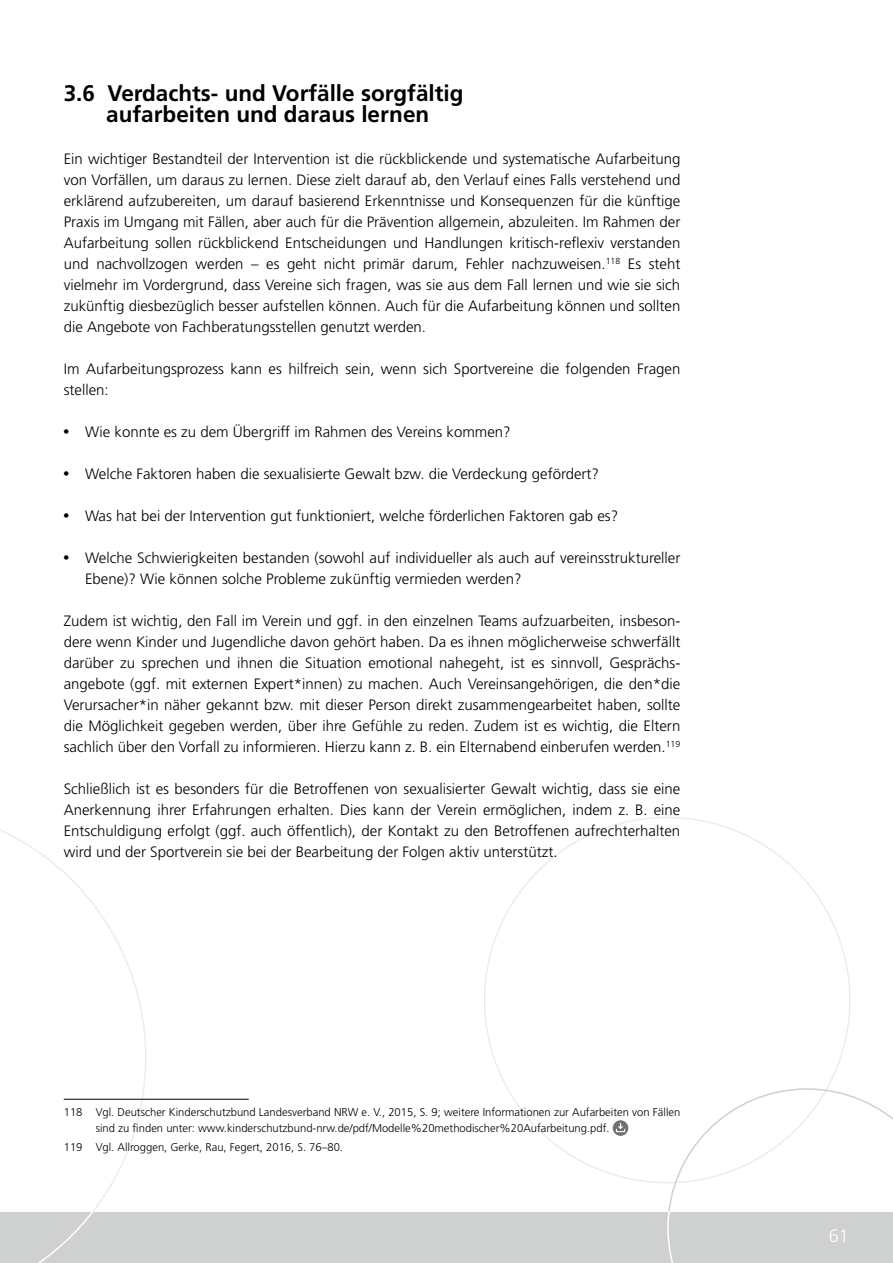
<style>
.page{position:relative;width:893px;height:1263px;background:#fff}
.page>*{position:absolute;margin:0;border:0;box-sizing:border-box;transform-origin:0 0}
.t1{font:700 22.5px/21px "Frutiger";color:#000;text-align:center}
.t2{font:300 18px "Frutiger";color:#fff}
.t3{font:300 15px/21px "Frutiger";color:#000;text-align:justify}
.t4{font:300 11.25px/16.5px "Frutiger";color:#000}
.s1{font-family:"Blur";font-weight:500}
</style>
<div class="page">
<svg style="left:0;top:829px;width:146px;height:382px"></svg>
<div style="left:0;top:1212px;width:893px;height:51px;background:#cfd0d0"></div>
<svg style="left:38px;top:1212px;width:55px;height:51px"></svg>
<svg style="left:667px;top:1088px;width:226px;height:175px"></svg>
<hr style="left:64px;top:1099px;width:185px;height:1px;background:#000">
<svg style="left:613px;top:1120px;width:15px;height:16px"></svg>
<svg style="left:616px;top:1123px;width:9px;height:9px"></svg>
<h1 class="t1" style="left:64px;top:82px;width:401px">3.6 Verdachts- und Vorfälle sorgfältig aufarbeiten und daraus lernen</h1>
<p class="t3" style="left:64px;top:148px;width:618px">Ein wichtiger Bestandteil der Intervention ist die rückblickende und systematische Aufarbeitung von Vorfällen, um daraus zu lernen. Diese zielt darauf ab, den Verlauf eines Falls verstehend und erklärend aufzubereiten, um darauf basierend Erkenntnisse und Konsequenzen für die künftige Praxis im Umgang mit Fällen, aber auch für die Prävention allgemein, abzuleiten. Im Rahmen der Aufarbeitung sollen rückblickend Entscheidungen und Handlungen kritisch-reflexiv verstanden und nachvollzogen werden – es geht nicht primär darum, Fehler nachzuweisen.<sup>118</sup> Es steht vielmehr im Vordergrund, dass Vereine sich fragen, was sie aus dem Fall lernen und wie sie sich zukünftig diesbezüglich besser aufstellen können. Auch für die Aufarbeitung können und sollten die Angebote von Fachberatungsstellen genutzt werden.</p>
<p class="t3" style="left:64px;top:358px;width:618px">Im Aufarbeitungsprozess kann es hilfreich sein, wenn sich Sportvereine die folgenden Fragen stellen:</p>
<p class="t3" style="left:64px;top:421px;width:448px"><span class="s1">•</span> Wie konnte es zu dem Übergriff im Rahmen des Vereins kommen?</p>
<p class="t3" style="left:64px;top:463px;width:537px"><span class="s1">•</span> Welche Faktoren haben die sexualisierte Gewalt bzw. die Verdeckung gefördert?</p>
<p class="t3" style="left:64px;top:505px;width:556px"><span class="s1">•</span> Was hat bei der Intervention gut funktioniert, welche förderlichen Faktoren gab es?</p>
<p class="t3" style="left:85px;top:547px;width:597px;text-indent:-21px"><span class="s1">•</span> Welche Schwierigkeiten bestanden (sowohl auf individueller als auch auf vereinsstruktureller<br>Ebene)? Wie können solche Probleme zukünftig vermieden werden?</p>
<p class="t3" style="left:64px;top:610px;width:618px">Zudem ist wichtig, den Fall im Verein und ggf. in den einzelnen Teams aufzuarbeiten, insbeson&shy;dere wenn Kinder und Jugendliche davon gehört haben. Da es ihnen möglicherweise schwerfällt darüber zu sprechen und ihnen die Situation emotional nahegeht, ist es sinnvoll, Gesprächs&shy;angebote (ggf. mit externen Expert*innen) zu machen. Auch Vereinsangehörigen, die den*die Verursacher*in näher gekannt bzw. mit dieser Person direkt zusammengearbeitet haben, sollte die Möglichkeit gegeben werden, über ihre Gefühle zu reden. Zudem ist es wichtig, die Eltern sachlich über den Vorfall zu informieren. Hierzu kann z. B. ein Elternabend einberufen werden.<sup>119</sup></p>
<p class="t3" style="left:64px;top:778px;width:618px">Schließlich ist es besonders für die Betroffenen von sexualisierter Gewalt wichtig, dass sie eine Anerkennung ihrer Erfahrungen erhalten. Dies kann der Verein ermöglichen, indem z. B. eine Entschuldigung erfolgt (ggf. auch öffentlich), der Kontakt zu den Betroffenen aufrechterhalten wird und der Sportverein sie bei der Bearbeitung der Folgen aktiv unterstützt.</p>
<p class="t4" style="left:96px;top:1103px;width:586px;text-indent:-32px">118 Vgl. Deutscher Kinderschutzbund Landesverband NRW e. V., 2015, S. 9; weitere Informationen zur Aufarbeiten von Fällen sind zu finden unter: www.kinderschutzbund-nrw.de/pdf/Modelle%20methodischer%20Aufarbeitung.pdf.</p>
<p class="t4" style="left:64px;top:1139px;width:281px">119 Vgl. Allroggen, Gerke, Rau, Fegert, 2016, S. 76–80.</p>
<p class="t2" style="left:829px;top:1226px;width:22px">61</p>
</div>
